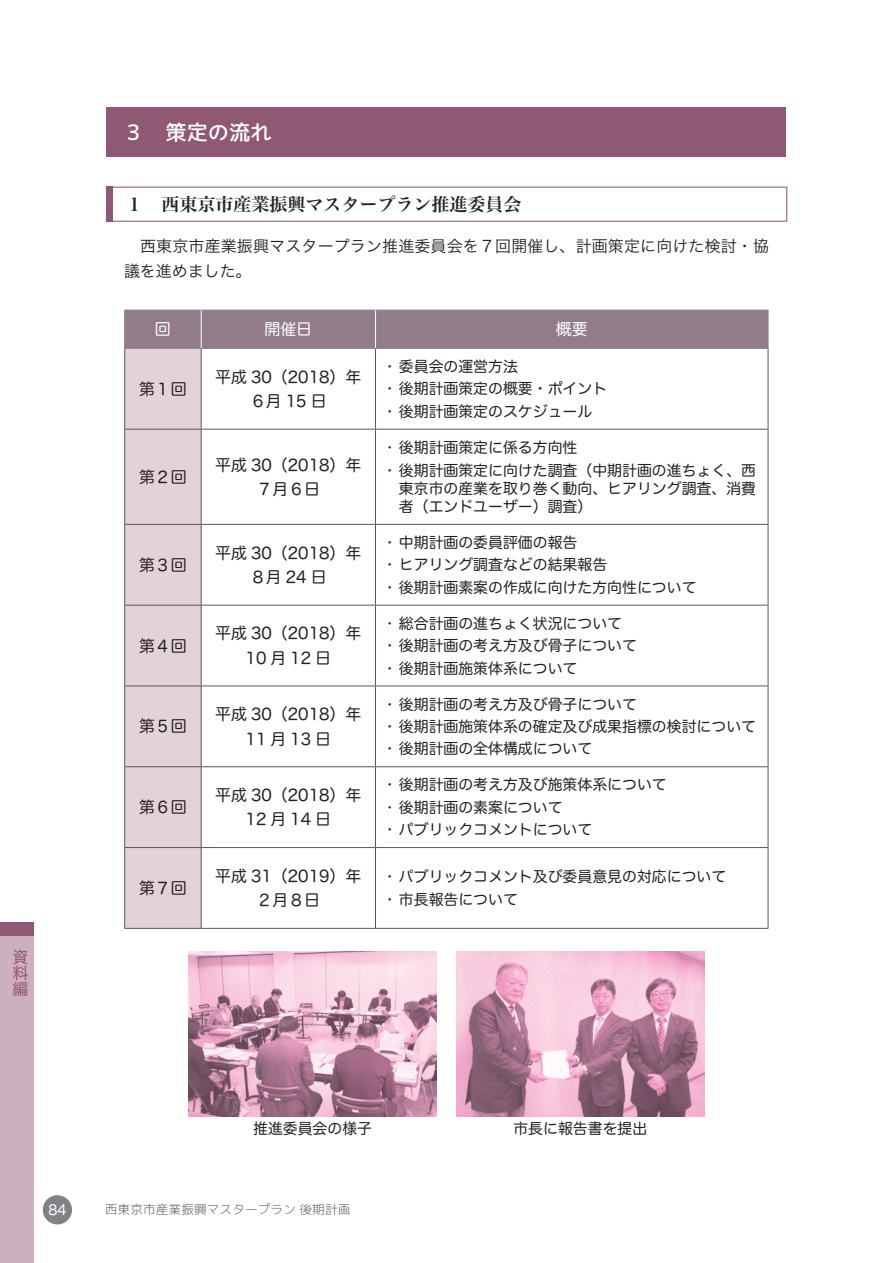
<style>
.page{position:relative;width:893px;height:1263px;background:#fff}
.page>*{position:absolute;margin:0;border:0;box-sizing:border-box;transform-origin:0 0}
.t1{font:21.3px "mgenplus 2 c medium";color:#fff}
.t2{font:18px "Hira Min Pro W6";color:#231f20}
.t3{font:15.9px/24.5px "Hira Maru Pro W4";color:#231f20;text-align:center}
.t4{font:15.9px/24.5px "Hiragino Sans W3";letter-spacing:.01em;color:#231f20}
.t5{font:15.9px "Hira Maru Pro W4";color:#fff}
.t6{font:15.9px/15.9px "Hiragino Sans W4";color:#8f5973;text-align:justify}
.t7{font:14.85px/18px "Hira Maru Pro W4";color:#231f20;text-align:justify}
.t8{font:13.8px "Hira Maru Pro W4";color:#fff}
.t9{font:12.75px "mgenplus 2 c light";color:#57585a}
</style>
<div class="page">
<div style="left:106px;top:187px;width:681px;height:35px;border:1px solid #8f5973"></div>
<div style="left:106px;top:187px;width:7px;height:35px;background:#8f5973"></div>
<div style="left:106px;top:107px;width:680px;height:50px;background:#8f5973"></div>
<svg style="left:125px;top:311px;width:643px;height:617px"></svg>
<hr style="left:124px;top:310px;width:77px;height:1px;background:#927c89">
<hr style="left:124px;top:310px;width:1px;height:38px;background:#927c89">
<hr style="left:201px;top:310px;width:174px;height:1px;background:#927c89">
<hr style="left:375px;top:310px;width:393px;height:1px;background:#927c89">
<hr style="left:768px;top:310px;width:1px;height:38px;background:#927c89">
<hr style="left:124px;top:348px;width:77px;height:1px;background:#927c89">
<hr style="left:201px;top:348px;width:174px;height:1px;background:#927c89">
<hr style="left:375px;top:348px;width:393px;height:1px;background:#927c89">
<hr style="left:201px;top:310px;width:1px;height:38px;background:#fff">
<hr style="left:375px;top:310px;width:1px;height:38px;background:#fff">
<hr style="left:124px;top:349px;width:1px;height:80px;background:#57585a">
<hr style="left:201px;top:349px;width:1px;height:80px;background:#57585a">
<hr style="left:375px;top:349px;width:1px;height:80px;background:#57585a">
<hr style="left:768px;top:349px;width:1px;height:80px;background:#57585a">
<hr style="left:124px;top:429px;width:77px;height:1px;background:#57585a">
<hr style="left:124px;top:429px;width:1px;height:95px;background:#57585a">
<hr style="left:201px;top:429px;width:174px;height:1px;background:#57585a">
<hr style="left:201px;top:429px;width:1px;height:95px;background:#57585a">
<hr style="left:375px;top:429px;width:393px;height:1px;background:#57585a">
<hr style="left:375px;top:429px;width:1px;height:95px;background:#57585a">
<hr style="left:768px;top:429px;width:1px;height:95px;background:#57585a">
<hr style="left:124px;top:524px;width:77px;height:1px;background:#57585a">
<hr style="left:124px;top:525px;width:1px;height:80px;background:#57585a">
<hr style="left:201px;top:524px;width:174px;height:1px;background:#57585a">
<hr style="left:201px;top:525px;width:1px;height:80px;background:#57585a">
<hr style="left:375px;top:524px;width:393px;height:1px;background:#57585a">
<hr style="left:375px;top:525px;width:1px;height:80px;background:#57585a">
<hr style="left:768px;top:525px;width:1px;height:80px;background:#57585a">
<hr style="left:124px;top:605px;width:77px;height:1px;background:#57585a">
<hr style="left:124px;top:605px;width:1px;height:81px;background:#57585a">
<hr style="left:201px;top:605px;width:174px;height:1px;background:#57585a">
<hr style="left:201px;top:605px;width:1px;height:81px;background:#57585a">
<hr style="left:375px;top:605px;width:393px;height:1px;background:#57585a">
<hr style="left:375px;top:605px;width:1px;height:81px;background:#57585a">
<hr style="left:768px;top:605px;width:1px;height:81px;background:#57585a">
<hr style="left:124px;top:686px;width:77px;height:1px;background:#57585a">
<hr style="left:124px;top:686px;width:1px;height:80px;background:#57585a">
<hr style="left:201px;top:686px;width:174px;height:1px;background:#57585a">
<hr style="left:201px;top:686px;width:1px;height:80px;background:#57585a">
<hr style="left:375px;top:686px;width:393px;height:1px;background:#57585a">
<hr style="left:375px;top:686px;width:1px;height:80px;background:#57585a">
<hr style="left:768px;top:686px;width:1px;height:80px;background:#57585a">
<hr style="left:124px;top:766px;width:77px;height:1px;background:#57585a">
<hr style="left:124px;top:767px;width:1px;height:80px;background:#57585a">
<hr style="left:201px;top:766px;width:174px;height:1px;background:#57585a">
<hr style="left:201px;top:767px;width:1px;height:80px;background:#57585a">
<hr style="left:375px;top:766px;width:393px;height:1px;background:#57585a">
<hr style="left:375px;top:767px;width:1px;height:80px;background:#57585a">
<hr style="left:768px;top:767px;width:1px;height:80px;background:#57585a">
<hr style="left:124px;top:847px;width:77px;height:1px;background:#57585a">
<hr style="left:124px;top:848px;width:1px;height:80px;background:#57585a">
<hr style="left:201px;top:847px;width:174px;height:1px;background:#57585a">
<hr style="left:201px;top:848px;width:1px;height:80px;background:#57585a">
<hr style="left:375px;top:847px;width:393px;height:1px;background:#57585a">
<hr style="left:375px;top:848px;width:1px;height:80px;background:#57585a">
<hr style="left:768px;top:848px;width:1px;height:80px;background:#57585a">
<hr style="left:124px;top:928px;width:77px;height:1px;background:#57585a">
<hr style="left:201px;top:928px;width:174px;height:1px;background:#57585a">
<hr style="left:375px;top:928px;width:393px;height:1px;background:#57585a">
<img style="left:188px;top:952px;width:249px;height:165px">
<img style="left:456px;top:952px;width:249px;height:165px">
<div style="left:43px;top:1195px;width:29px;height:29px;background:#808285;border-radius:50%"></div>
<div style="left:0;top:935px;width:34px;height:328px;background:#cdb0bf"></div>
<div style="left:0;top:922px;width:34px;height:13px;background:#8f5973"></div>
<p class="t6" style="left:12px;top:948px;width:17px">資料編</p>
<h1 class="t1" style="left:123px;top:117px;width:150px">３　策定の流れ</h1>
<p class="t2" style="left:107px;top:188px;width:415px">　１　西東京市産業振興マスタープラン推進委員会</p>
<p class="t4" style="left:124px;top:233px;width:646px">　西東京市産業振興マスタープラン推進委員会を７回開催し、計画策定に向けた検討・協議を進めました。</p>
<p class="t5" style="left:155px;top:316px;width:17px">回</p>
<p class="t5" style="left:264px;top:316px;width:49px">開催日</p>
<p class="t5" style="left:556px;top:316px;width:33px">概要</p>
<p class="t3" style="left:139px;top:376px;width:49px">第１回</p>
<p class="t3" style="left:139px;top:464px;width:49px">第２回</p>
<p class="t3" style="left:139px;top:552px;width:49px">第３回</p>
<p class="t3" style="left:139px;top:632px;width:49px">第４回</p>
<p class="t3" style="left:139px;top:713px;width:49px">第５回</p>
<p class="t3" style="left:139px;top:794px;width:49px">第６回</p>
<p class="t3" style="left:139px;top:875px;width:49px">第７回</p>
<p class="t3" style="left:215px;top:363px;width:148px">平成 30（2018）年<br>６月 15 日</p>
<p class="t3" style="left:215px;top:451px;width:148px">平成 30（2018）年<br>７月６日</p>
<p class="t3" style="left:215px;top:539px;width:148px">平成 30（2018）年<br>８月 24 日</p>
<p class="t3" style="left:215px;top:620px;width:148px">平成 30（2018）年<br>10月12日</p>
<p class="t3" style="left:215px;top:701px;width:148px">平成 30（2018）年<br>11月13日</p>
<p class="t3" style="left:215px;top:782px;width:148px">平成 30（2018）年<br>12月14日</p>
<p class="t7" style="left:386px;top:357px;width:133px">• 委員会の運営方法</p>
<p class="t7" style="left:386px;top:379px;width:223px">• 後期計画策定の概要・ポイント</p>
<p class="t7" style="left:386px;top:401px;width:208px">• 後期計画策定のスケジュール</p>
<p class="t7" style="left:386px;top:438px;width:193px">• 後期計画策定に係る方向性</p>
<p class="t7" style="left:399px;top:460px;width:359px;text-indent:-13px">• 後期計画策定に向けた調査（中期計画の進ちょく、西東京市の産業を取り巻く動向、ヒアリング調査、消費者（エンドユーザー）調査）</p>
<p class="t7" style="left:386px;top:533px;width:193px">• 中期計画の委員評価の報告</p>
<p class="t7" style="left:386px;top:555px;width:223px">• ヒアリング調査などの結果報告</p>
<p class="t7" style="left:386px;top:577px;width:312px">• 後期計画素案の作成に向けた方向性について</p>
<p class="t7" style="left:386px;top:613px;width:237px">• 総合計画の進ちょく状況について</p>
<p class="t7" style="left:386px;top:636px;width:252px">• 後期計画の考え方及び骨子について</p>
<p class="t7" style="left:386px;top:658px;width:193px">• 後期計画施策体系について</p>
<p class="t7" style="left:386px;top:694px;width:252px">• 後期計画の考え方及び骨子について</p>
<p class="t7" style="left:386px;top:716px;width:371px">• 後期計画施策体系の確定及び成果指標の検討について</p>
<p class="t7" style="left:386px;top:739px;width:208px">• 後期計画の全体構成について</p>
<p class="t7" style="left:386px;top:775px;width:282px">• 後期計画の考え方及び施策体系について</p>
<p class="t7" style="left:386px;top:797px;width:178px">• 後期計画の素案について</p>
<p class="t7" style="left:386px;top:820px;width:208px">• パブリックコメントについて</p>
<p class="t3" style="left:215px;top:863px;width:148px">平成 31（2019）年<br>２月８日</p>
<p class="t7" style="left:386px;top:867px;width:342px">• パブリックコメント及び委員意見の対応について</p>
<p class="t7" style="left:386px;top:889px;width:133px">• 市長報告について</p>
<p class="t7" style="left:253px;top:1118px;width:121px">推進委員会の様子</p>
<p class="t8" style="left:48px;top:1198px;width:20px">84</p>
<p class="t9" style="left:105px;top:1201px;width:247px">西東京市産業振興マスタープラン 後期計画</p>
<p class="t7" style="left:513px;top:1118px;width:135px">市長に報告書を提出</p>
</div>
